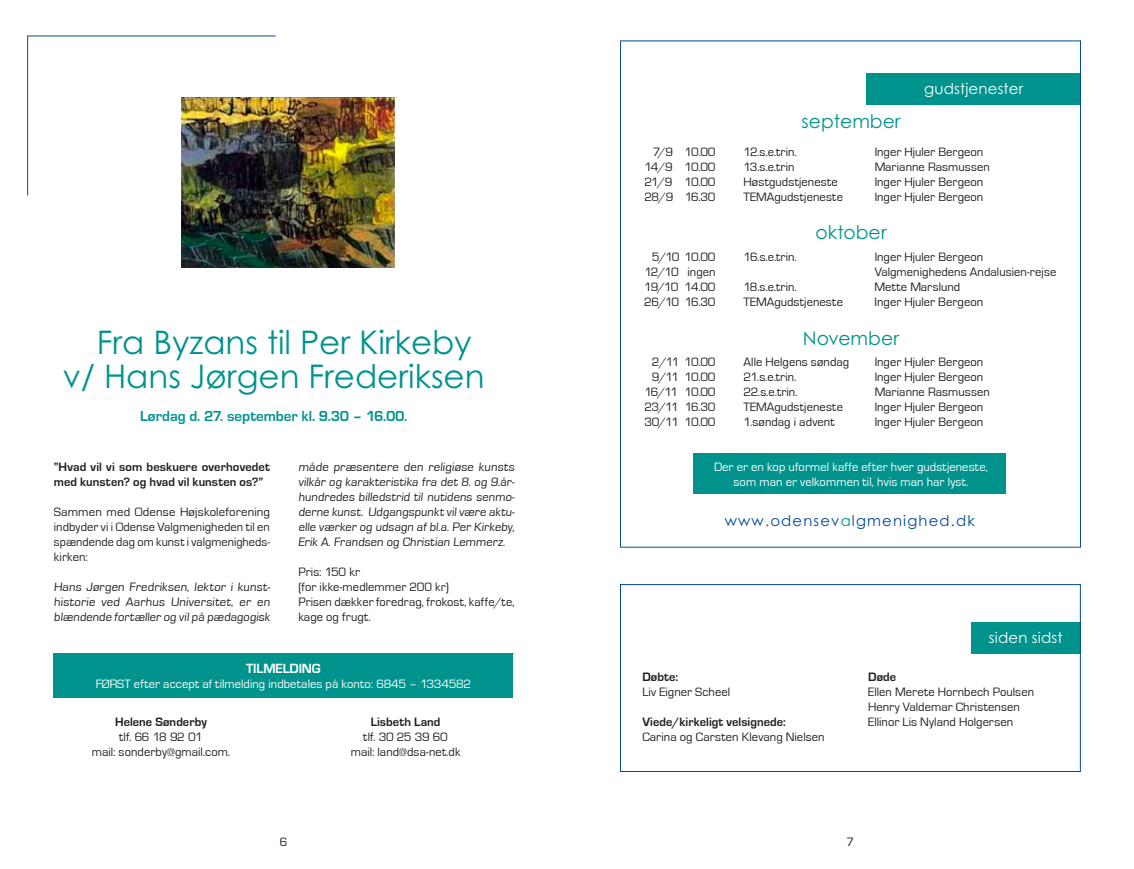
<style>
.page{position:relative;width:1134px;height:869px;background:#fff}
.page>*{position:absolute;margin:0;border:0;box-sizing:border-box;transform-origin:0 0}
.t1{font:32.5px "Century Gothic Std";color:#00938d}
.t2{font:18.75px "Century Gothic Std";color:#00938d}
.t3{font:700 15px "Eurostile";letter-spacing:-.005em;color:#00938d}
.t4{font:15px "Century Gothic Std";letter-spacing:.01em;color:#fff}
.t5{font:14.75px "Century Gothic Std";letter-spacing:.08em;color:#004a9a}
.t6{font:700 13.75px "Eurostile";letter-spacing:-.01em;color:#fff}
.t7{font:12.5px/15px "Eurostile";letter-spacing:.005em;color:#1d1d1b;text-align:justify}
.t8{font:12.5px/15px "Eurostile";letter-spacing:.005em;color:#fff;text-align:center}
.t9{font:700 12.5px/15px "Eurostile";letter-spacing:.005em;color:#1d1d1b}
.s1{color:#00938d}
</style>
<div class="page">
<div style="left:693px;top:453px;width:313px;height:41px;background:#00938d"></div>
<hr style="left:27px;top:36px;width:1px;height:159px;background:#004a9a">
<hr style="left:27px;top:35px;width:249px;height:1px;background:#004a9a">
<div style="left:867px;top:73px;width:214px;height:32px;background:#00938d"></div>
<div style="left:971px;top:621px;width:110px;height:32px;background:#00938d"></div>
<div style="left:620px;top:584px;width:461px;height:187px;border:1px solid #004a9a"></div>
<img style="left:181px;top:97px;width:214px;height:171px">
<hr style="left:53px;top:652px;width:461px;height:1px;background:#00938d">
<div style="left:54px;top:653px;width:459px;height:44px;background:#00938d"></div>
<h1 class="t1" style="left:97px;top:323px;width:376px">Fra Byzans til Per Kirkeby</h1>
<h1 class="t1" style="left:63px;top:356px;width:423px">v/ Hans Jørgen Frederiksen</h1>
<p class="t3" style="left:140px;top:407px;width:269px">Lørdag d. 27. september kl. 9.30 – 16.00.</p>
<p class="t9" style="left:54px;top:459px;width:218px">”Hvad vil vi som beskuere overhovedet med kunsten? og hvad vil kunsten os?”</p>
<p class="t7" style="left:54px;top:504px;width:218px">Sammen med Odense Højskoleforening indbyder vi i Odense Valgmenigheden til en spændende dag om kunst i valgmenigheds&shy;kirken:</p>
<p class="t7" style="left:54px;top:579px;width:219px">Hans Jørgen Fredriksen, lektor i kunst&shy;historie ved Aarhus Universitet, er en blændende fortæller og vil på pædagogisk</p>
<p class="t7" style="left:298px;top:459px;width:219px">måde præsentere den religiøse kunsts vilkår og karakteristika fra det 8. og 9.år&shy;hundredes billedstrid til nutidens senmo&shy;derne kunst. Udgangspunkt vil være aktu&shy;elle værker og udsagn af bl.a. Per Kirkeby, Erik A. Frandsen og Christian Lemmerz.</p>
<p class="t7" style="left:298px;top:564px;width:218px;text-align:left">Pris: 150 kr<br>(for ikke-medlemmer 200 kr)<br>Prisen dækker foredrag, frokost, kaffe/te, kage og frugt.</p>
<p class="t6" style="left:246px;top:660px;width:76px">TILMELDING</p>
<p class="t8" style="left:96px;top:676px;width:377px">FØRST efter accept af tilmelding indbetales på konto: 6845 – 1334582</p>
<p class="t9" style="left:115px;top:714px;width:93px">Helene Sønderby</p>
<p class="t7" style="left:92px;top:729px;width:140px;text-align:center">tlf. 66 18 92 01<br>mail: sonderby@gmail.com.</p>
<p class="t9" style="left:371px;top:714px;width:71px">Lisbeth Land</p>
<p class="t7" style="left:351px;top:729px;width:111px;text-align:center">tlf. 30 25 39 60 mail: land@dsa-net.dk</p>
<h2 class="t2" style="left:801px;top:110px;width:100px">september</h2>
<p class="t4" style="left:924px;top:80px;width:101px">gudstjenester</p>
<p class="t7" style="left:653px;top:144px;width:64px">7/9 10.00</p>
<p class="t7" style="left:743px;top:144px;width:55px">12.s.e.trin.</p>
<p class="t7" style="left:875px;top:144px;width:110px">Inger Hjuler Bergeon</p>
<p class="t7" style="left:644px;top:159px;width:73px">14/9 10.00</p>
<p class="t7" style="left:743px;top:159px;width:53px">13.s.e.trin</p>
<p class="t7" style="left:875px;top:159px;width:117px">Marianne Rasmussen</p>
<p class="t7" style="left:644px;top:174px;width:73px">21/9 10.00</p>
<p class="t7" style="left:743px;top:174px;width:96px">Høstgudstjeneste</p>
<p class="t7" style="left:875px;top:174px;width:110px">Inger Hjuler Bergeon</p>
<p class="t7" style="left:644px;top:189px;width:73px">28/9 16.30</p>
<p class="t7" style="left:743px;top:189px;width:101px">TEMAgudstjeneste</p>
<p class="t7" style="left:875px;top:189px;width:110px">Inger Hjuler Bergeon</p>
<h2 class="t2" style="left:815px;top:221px;width:73px">oktober</h2>
<p class="t7" style="left:652px;top:249px;width:65px">5/10 10.00</p>
<p class="t7" style="left:743px;top:249px;width:55px">16.s.e.trin.</p>
<p class="t7" style="left:875px;top:249px;width:110px">Inger Hjuler Bergeon</p>
<p class="t7" style="left:644px;top:264px;width:73px">12/10 ingen</p>
<p class="t7" style="left:875px;top:264px;width:183px">Valgmenighedens Andalusien-rejse</p>
<p class="t7" style="left:644px;top:279px;width:73px">19/10 14.00</p>
<p class="t7" style="left:743px;top:279px;width:55px">18.s.e.trin.</p>
<p class="t7" style="left:875px;top:279px;width:87px">Mette Marslund</p>
<p class="t7" style="left:644px;top:294px;width:73px">26/10 16.30</p>
<p class="t7" style="left:743px;top:294px;width:101px">TEMAgudstjeneste</p>
<p class="t7" style="left:875px;top:294px;width:110px">Inger Hjuler Bergeon</p>
<h2 class="t2" style="left:803px;top:326px;width:98px">November</h2>
<p class="t7" style="left:652px;top:354px;width:65px">2/11 10.00</p>
<p class="t7" style="left:743px;top:354px;width:107px">Alle Helgens søndag</p>
<p class="t7" style="left:875px;top:354px;width:110px">Inger Hjuler Bergeon</p>
<p class="t7" style="left:652px;top:369px;width:65px">9/11 10.00</p>
<p class="t7" style="left:743px;top:369px;width:55px">21.s.e.trin.</p>
<p class="t7" style="left:875px;top:369px;width:110px">Inger Hjuler Bergeon</p>
<p class="t7" style="left:644px;top:384px;width:73px">16/11 10.00</p>
<p class="t7" style="left:743px;top:384px;width:56px">22.s.e.trin.</p>
<p class="t7" style="left:875px;top:384px;width:117px">Marianne Rasmussen</p>
<p class="t7" style="left:644px;top:399px;width:73px">23/11 16.30</p>
<p class="t7" style="left:743px;top:399px;width:101px">TEMAgudstjeneste</p>
<p class="t7" style="left:875px;top:399px;width:110px">Inger Hjuler Bergeon</p>
<p class="t7" style="left:644px;top:414px;width:73px">30/11 10.00</p>
<p class="t7" style="left:743px;top:414px;width:93px">1.søndag i advent</p>
<p class="t7" style="left:875px;top:414px;width:110px">Inger Hjuler Bergeon</p>
<p class="t8" style="left:714px;top:459px;width:275px">Der er en kop uformel kaffe efter hver gudstjeneste, som man er velkommen til, hvis man har lyst.</p>
<p class="t5" style="left:725px;top:511px;width:252px">www.odensev<span class="s1">a</span>lgmenighed.dk</p>
<p class="t4" style="left:989px;top:628px;width:75px">siden sidst</p>
<p class="t9" style="left:642px;top:669px;width:37px">Døbte:</p>
<p class="t7" style="left:642px;top:684px;width:89px">Liv Eigner Scheel</p>
<p class="t9" style="left:642px;top:714px;width:145px">Viede/kirkeligt velsignede:</p>
<p class="t7" style="left:642px;top:729px;width:184px">Carina og Carsten Klevang Nielsen</p>
<p class="t9" style="left:868px;top:669px;width:30px">Døde</p>
<p class="t7" style="left:868px;top:684px;width:167px;text-align:left">Ellen Merete Hornbech Poulsen<br>Henry Valdemar Christensen<br>Ellinor Lis Nyland Holgersen</p>
<p class="t7" style="left:280px;top:834px;width:9px">6</p>
<p class="t7" style="left:847px;top:834px;width:9px">7</p>
</div>
